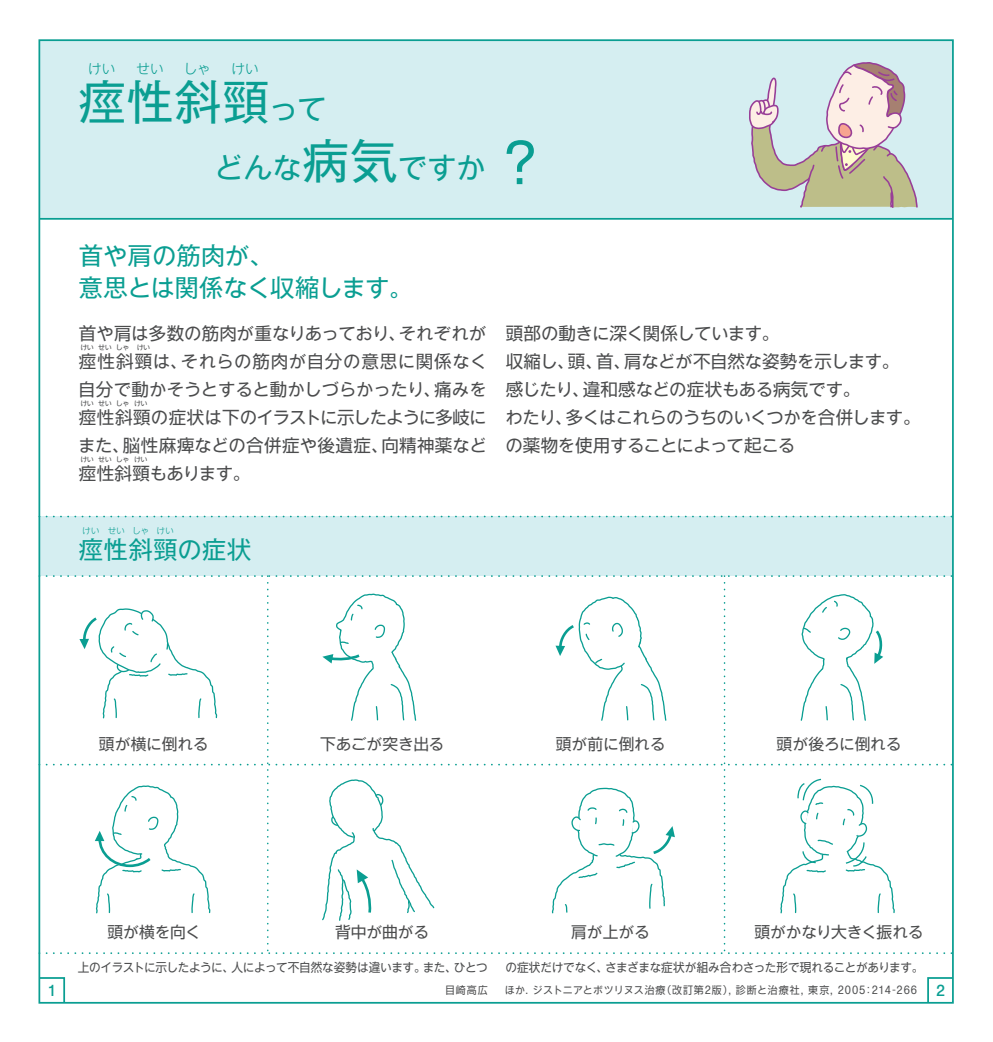
<style>
.page{position:relative;width:993px;height:1042px;background:#fff}
.page>*{position:absolute;margin:0;border:0;box-sizing:border-box;transform-origin:0 0}
.t1{font:47.25px "Gothic MB101 Pro";color:#0a9e92}
.t2{font:29.75px "Ntoday Std Regular KS";letter-spacing:-.02em;color:#0a9e92}
.t3{font:24.5px/31.5px "Gothic MB101 Pro";letter-spacing:.01em;color:#0a9e92}
.t4{font:17.5px/28px "Ntoday Std Regular KS";letter-spacing:-.04em;color:#4b4c4d}
.t5{font:17.5px/28px "Shin Go Pro";letter-spacing:.025em;color:#4b4c4d}
.t6{font:15.75px "Ntoday Std Regular KS";letter-spacing:-.02em;color:#4b4c4d}
.t7{font:15.75px "Shin Go Pro";color:#4b4c4d}
.t8{font:14px "Ntoday Std Light KS";letter-spacing:-.04em;color:#0a9e92}
.t9{font:14px "Ntoday Std Medium KS";color:#0a9e92}
.t10{font:12.25px "Ntoday Std Regular KS";letter-spacing:-.04em;color:#4b4c4d;scale:.95 1}
.t11{font:10.5px "Ntoday Std Regular KS";letter-spacing:.04em;color:#4b4c4d;scale:.95 1}
.t12{font:10.5px "Shin Go Pro";color:#4b4c4d;scale:.95 1}
.t13{font:8.75px "Ntoday Std Light KS";letter-spacing:-.04em;color:#0a9e92}
.t14{font:7px "Ntoday Std Regular KS";letter-spacing:-.07em;color:#4b4c4d}
.s1{font-family:"Ntoday Std Regular KS";font-size:29.75px}
.s2{font-family:"Gothic MB101 Pro";font-size:47.25px}
.s3{font-family:"Gothic MB101 Pro";font-size:54.25px}
.s4{font-family:"Ntoday Std Regular KS"}
.s5{font-family:"Shin Go Pro"}
</style>
<div class="page">
<svg style="left:38px;top:977px;width:28px;height:27px"></svg>
<svg style="left:926px;top:976px;width:28px;height:28px"></svg>
<div style="left:39px;top:40px;width:913px;height:179px;background:#d5eef1"></div>
<div style="left:39px;top:516px;width:913px;height:60px;background:#d5eef1"></div>
<hr style="left:39px;top:218px;width:913px;height:2px;background:#0a9e92">
<svg style="left:45px;top:516px;width:901px;height:1px"></svg>
<svg style="left:749px;top:62px;width:169px;height:146px"></svg>
<svg style="left:39px;top:575px;width:913px;height:379px"></svg>
<p class="t8" style="left:88px;top:58px;width:29px">けい</p>
<p class="t8" style="left:136px;top:58px;width:29px">せい</p>
<p class="t8" style="left:183px;top:58px;width:29px">しゃ</p>
<p class="t8" style="left:231px;top:58px;width:29px">けい</p>
<h1 class="t1" style="left:79px;top:62px;width:250px">痙性斜頸<span class="s1">って</span></h1>
<h2 class="t2" style="left:214px;top:146px;width:334px">どんな<span class="s2">病気</span>ですか<span class="s3">？</span></h2>
<h3 class="t3" style="left:79px;top:237px;width:336px">首<span class="s4">や</span>肩<span class="s4">の</span>筋肉<span class="s4">が</span>、<br>意思<span class="s4">とは</span>関係<span class="s4">なく</span>収縮<span class="s4">します</span>。</h3>
<p class="t4" style="left:79px;top:317px;width:701px"><span class="s5">首</span>や<span class="s5">肩</span>は<span class="s5">多数</span>の<span class="s5">筋肉</span>が<span class="s5">重</span>なりあっており<span class="s5">、</span>それぞれが <span class="s5">頭部</span>の<span class="s5">動</span>きに<span class="s5">深</span>く<span class="s5">関係</span>しています<span class="s5">。</span></p>
<p class="t5" style="left:79px;top:345px;width:821px">痙性斜頸<span class="s4">は</span>、<span class="s4">それらの</span>筋肉<span class="s4">が</span>自分<span class="s4">の</span>意思<span class="s4">に</span>関係<span class="s4">なく</span> 収縮<span class="s4">し</span>、頭、首、肩<span class="s4">などが</span>不自然<span class="s4">な</span>姿勢<span class="s4">を</span>示<span class="s4">します</span>。</p>
<p class="t4" style="left:78px;top:373px;width:843px"><span class="s5">自分</span>で<span class="s5">動</span>かそうとすると<span class="s5">動</span>かしづらかったり<span class="s5">、痛</span>みを <span class="s5">感</span>じたり<span class="s5">、違和感</span>などの<span class="s5">症状</span>もある<span class="s5">病気</span>です<span class="s5">。<br>痙性斜頸</span>の<span class="s5">症状</span>は<span class="s5">下</span>のイラストに<span class="s5">示</span>したように<span class="s5">多岐</span>に わたり<span class="s5">、多</span>くはこれらのうちのいくつかを<span class="s5">合併</span>します<span class="s5">。</span></p>
<p class="t5" style="left:78px;top:429px;width:718px"><span class="s4">また</span>、脳性麻痺<span class="s4">などの</span>合併症<span class="s4">や</span>後遺症、向精神薬<span class="s4">など の</span>薬物<span class="s4">を</span>使用<span class="s4">することによって</span>起<span class="s4">こる</span>痙性斜頸<span class="s4">もあります</span>。</p>
<p class="t14" style="left:80px;top:343px;width:71px">けい せい しゃ けい</p>
<p class="t14" style="left:80px;top:399px;width:69px">けい せい しゃ けい</p>
<p class="t14" style="left:80px;top:455px;width:69px">けい せい しゃ けい</p>
<p class="t13" style="left:82px;top:524px;width:93px">けい せい しゃ けい</p>
<h3 class="t3" style="left:79px;top:530px;width:174px">痙性斜頸<span class="s4">の</span>症状</h3>
<p class="t6" style="left:99px;top:732px;width:111px"><span class="s5">頭</span>が<span class="s5">横</span>に<span class="s5">倒</span>れる</p>
<p class="t6" style="left:320px;top:732px;width:126px"><span class="s5">下</span>あごが<span class="s5">突</span>き<span class="s5">出</span>る</p>
<p class="t6" style="left:555px;top:732px;width:111px"><span class="s5">頭</span>が<span class="s5">前</span>に<span class="s5">倒</span>れる</p>
<p class="t6" style="left:776px;top:732px;width:126px"><span class="s5">頭</span>が<span class="s5">後</span>ろに<span class="s5">倒</span>れる</p>
<p class="t7" style="left:107px;top:919px;width:95px">頭<span class="s4">が</span>横<span class="s4">を</span>向<span class="s4">く</span></p>
<p class="t7" style="left:335px;top:919px;width:95px">背中<span class="s4">が</span>曲<span class="s4">がる</span></p>
<p class="t6" style="left:571px;top:921px;width:80px"><span class="s5">肩</span>が<span class="s5">上</span>がる</p>
<p class="t6" style="left:754px;top:921px;width:171px"><span class="s5">頭</span>がかなり<span class="s5">大</span>きく<span class="s5">振</span>れる</p>
<p class="t10" style="left:78px;top:958px;width:433px"><span class="s5">上</span>のイラストに<span class="s5">示</span>したように<span class="s5">、人</span>によって<span class="s5">不自然</span>な<span class="s5">姿勢</span>は<span class="s5">違</span>います<span class="s5">。</span>また<span class="s5">、</span>ひとつ</p>
<p class="t10" style="left:505px;top:958px;width:441px">の<span class="s5">症状</span>だけでなく<span class="s5">、</span>さまざまな<span class="s5">症状</span>が<span class="s5">組</span>み<span class="s5">合</span>わさった<span class="s5">形</span>で<span class="s5">現</span>れることがあります<span class="s5">。</span></p>
<p class="t9" style="left:48px;top:980px;width:10px">1</p>
<p class="t9" style="left:935px;top:980px;width:10px">2</p>
<p class="t12" style="left:445px;top:981px;width:46px">目崎高広</p>
<p class="t11" style="left:504px;top:982px;width:435px">ほか. ジストニアとボツリヌス<span class="s5">治療（改訂第</span>2<span class="s5">版）</span>, <span class="s5">診断</span>と<span class="s5">治療社</span>, <span class="s5">東京</span>, 2005<span class="s5">：</span>214-266</p>
</div>
